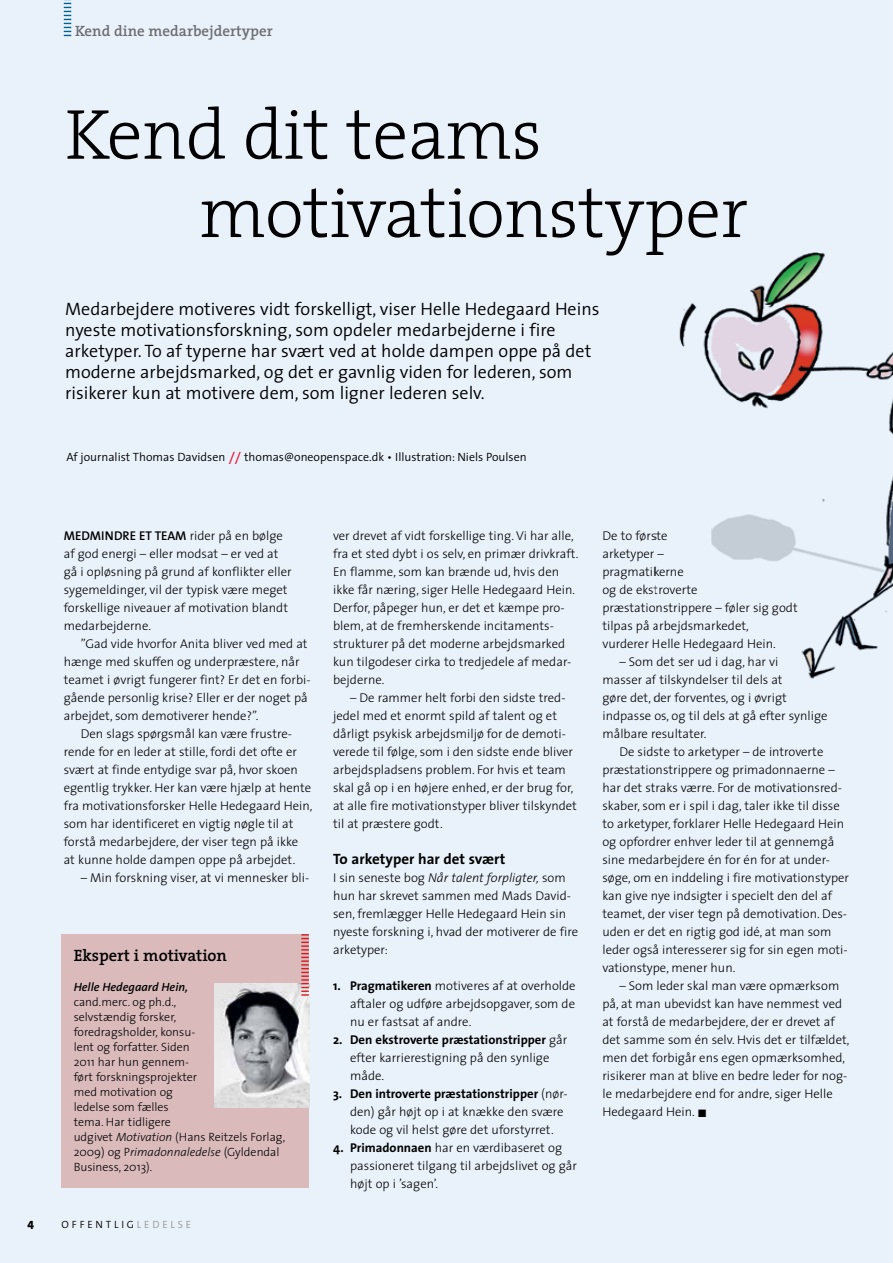
<style>
.page{position:relative;width:893px;height:1263px;background:#e9f2fb}
.page>*{position:absolute;margin:0;border:0;box-sizing:border-box;transform-origin:0 0}
.t1{font:300 71.55px/78.3px "The Serif";letter-spacing:-.005em;color:#000}
.t2{font:300 18px/21px "The Sans";color:#000}
.t3{font:600 16.5px "The Serif";color:#000}
.t4{font:600 15px "The Serif";color:#6d6e71}
.t5{font:700 15px "The Sans";color:#000}
.t6{font:300 12.75px/18px "The Sans";color:#000}
.t7{font:300 12px/15px "The Sans";color:#000}
.t8{font:300 12px "The Sans";color:#000}
.t9{font:italic 600 12px "The Sans";color:#000}
.t10{font:12px "The Sans Extra Bold Expert";color:#000}
.t11{font:300 10.5px "The Sans";letter-spacing:.27em;color:#000}
.s1{font-size:18px;color:#e71939}
.s2{font-weight:600}
.s3{font-style:italic}
.s4{color:#939598}
.s5{font-weight:700}
</style>
<div class="page">
<svg style="left:64px;top:0;width:7px;height:36px"></svg>
<div style="left:62px;top:934px;width:247px;height:253px;background:#dababa"></div>
<img style="left:214px;top:984px;width:95px;height:123px">
<svg style="left:301px;top:934px;width:8px;height:62px"></svg>
<img style="left:679px;top:252px;width:214px;height:427px">
<p class="t4" style="left:75px;top:19px;width:199px">Kend dine medarbejdertyper</p>
<h1 class="t1" style="left:200px;top:93px;width:550px;text-indent:-134px">Kend dit teams motivationstyper</h1>
<p class="t2" style="left:65px;top:298px;width:536px">Medarbejdere motiveres vidt forskelligt, viser Helle Hedegaard Heins nyeste motivationsforskning, som opdeler medarbejderne i fire arketyper. To af typerne har svært ved at holde dampen oppe på det moderne arbejdsmarked, og det er gavnlig viden for lederen, som risikerer kun at motivere dem, som ligner lederen selv.</p>
<p class="t8" style="left:66px;top:447px;width:462px">Af journalist Thomas Davidsen <span class="s1">//</span> thomas@oneopenspace.dk • Illustration: Niels Poulsen</p>
<p class="t6" style="left:64px;top:526px;width:229px"><span class="s2">MEDMINDRE ET TEAM</span> rider på en bølge af god energi – eller modsat – er ved at gå i opløsning på grund af konflikter eller sygemeldinger, vil der typisk være meget forskellige niveauer af motivation blandt medarbejderne.</p>
<p class="t6" style="left:64px;top:634px;width:248px;text-indent:17px">”Gad vide hvorfor Anita bliver ved med at hænge med skuffen og underpræstere, når teamet i øvrigt fungerer fint? Er det en forbi&shy;gående personlig krise? Eller er der noget på arbejdet, som demotiverer hende?”.</p>
<p class="t6" style="left:64px;top:724px;width:250px;text-indent:17px">Den slags spørgsmål kan være frustre&shy;rende for en leder at stille, fordi det ofte er svært at finde entydige svar på, hvor skoen egentlig trykker. Her kan være hjælp at hente fra motivationsforsker Helle Hedegaard Hein, som har identificeret en vigtig nøgle til at forstå medarbejdere, der viser tegn på ikke at kunne holde dampen oppe på arbejdet.</p>
<p class="t6" style="left:81px;top:868px;width:230px">– Min forskning viser, at vi mennesker bli-</p>
<p class="t3" style="left:74px;top:942px;width:155px">Ekspert i motivation</p>
<p class="t9" style="left:74px;top:977px;width:116px">Helle Hedegaard Hein,</p>
<p class="t7" style="left:74px;top:994px;width:213px">cand.merc. og ph.d.,<br>selvstændig forsker,<br>foredragsholder, konsu-<br>lent og forfatter. Siden<br>2011 har hun gennem-<br>ført forskningsprojekter<br>med motivation og<br>ledelse som fælles<br>tema. Har tidligere<br>udgivet <span class="s3">Motivation</span> (Hans Reitzels Forlag,<br>2009) og P<span class="s3">rimadonnaledelse</span> (Gyldendal<br>Business, 2013).</p>
<p class="t10" style="left:27px;top:1215px;width:8px">4</p>
<p class="t11" style="left:62px;top:1216px;width:131px">OFFENTLIG<span class="s4">LEDELSE</span></p>
<p class="t6" style="left:333px;top:526px;width:247px">ver drevet af vidt forskellige ting. Vi har alle, fra et sted dybt i os selv, en primær drivkraft.<br>En flamme, som kan brænde ud, hvis den ikke får næring, siger Helle Hedegaard Hein.<br>Derfor, påpeger hun, er det et kæmpe pro&shy;blem, at de fremherskende incitaments&shy;strukturer på det moderne arbejdsmarked kun tilgodeser cirka to tredjedele af medar&shy;bejderne.</p>
<p class="t6" style="left:333px;top:688px;width:245px;text-indent:17px">– De rammer helt forbi den sidste tred&shy;jedel med et enormt spild af talent og et dårligt psykisk arbejdsmiljø for de demoti&shy;verede til følge, som i den sidste ende bliver arbejdspladsens problem. For hvis et team skal gå op i en højere enhed, er der brug for, at alle fire motivationstyper bliver tilskyndet til at præstere godt.</p>
<p class="t5" style="left:333px;top:846px;width:174px">To arketyper har det svært</p>
<p class="t6" style="left:333px;top:868px;width:246px">I sin seneste bog <span class="s3">Når talent forpligter,</span> som hun har skrevet sammen med Mads David&shy;sen, fremlægger Helle Hedegaard Hein sin nyeste forskning i, hvad der motiverer de fire arketyper:</p>
<p class="t6" style="left:350px;top:976px;width:227px;text-align:justify;text-indent:-17px"><span class="s5">1. Pragmatikeren</span> motiveres af at overholde aftaler og udføre arbejdsopgaver, som de nu er fastsat af andre.</p>
<p class="t6" style="left:350px;top:1030px;width:219px;text-indent:-17px"><span class="s5">2. Den ekstroverte præstationstripper</span> går efter karrierestigning på den synlige måde.</p>
<p class="t6" style="left:350px;top:1084px;width:219px;text-indent:-17px"><span class="s5">3. Den introverte præstationstripper</span> (nør&shy;den) går højt op i at knække den svære kode og vil helst gøre det uforstyrret.</p>
<p class="t6" style="left:350px;top:1138px;width:228px;text-indent:-17px"><span class="s5">4. Primadonnaen</span> har en værdibaseret og passioneret tilgang til arbejdslivet og går højt op i ’sagen’.</p>
<p class="t6" style="left:602px;top:526px;width:197px">De to første<br>arketyper –<br>pragmatikerne<br>og de ekstroverte præstationstrippere – føler sig godt tilpas på arbejdsmarkedet, vurderer Helle Hedegaard Hein.</p>
<p class="t6" style="left:602px;top:652px;width:227px;text-indent:17px">– Som det ser ud i dag, har vi<br>masser af tilskyndelser til dels at<br>gøre det, der forventes, og i øvrigt indpasse os, og til dels at gå efter synlige målbare resultater.</p>
<p class="t6" style="left:602px;top:742px;width:248px;text-indent:17px">De sidste to arketyper – de introverte præstationstrippere og primadonnaerne – har det straks værre. For de motivationsred&shy;skaber, som er i spil i dag, taler ikke til disse to arketyper, forklarer Helle Hedegaard Hein og opfordrer enhver leder til at gennemgå sine medarbejdere én for én for at under&shy;søge, om en inddeling i fire motivationstyper kan give nye indsigter i specielt den del af teamet, der viser tegn på demotivation. Des&shy;uden er det en rigtig god idé, at man som leder også interesserer sig for sin egen moti&shy;vationstype, mener hun.</p>
<p class="t6" style="left:602px;top:976px;width:249px;text-indent:17px">– Som leder skal man være opmærksom på, at man ubevidst kan have nemmest ved at forstå de medarbejdere, der er drevet af det samme som én selv. Hvis det er tilfældet, men det forbigår ens egen opmærksomhed, risikerer man at blive en bedre leder for nog&shy;le medarbejdere end for andre, siger Helle Hedegaard Hein. ■</p>
</div>
